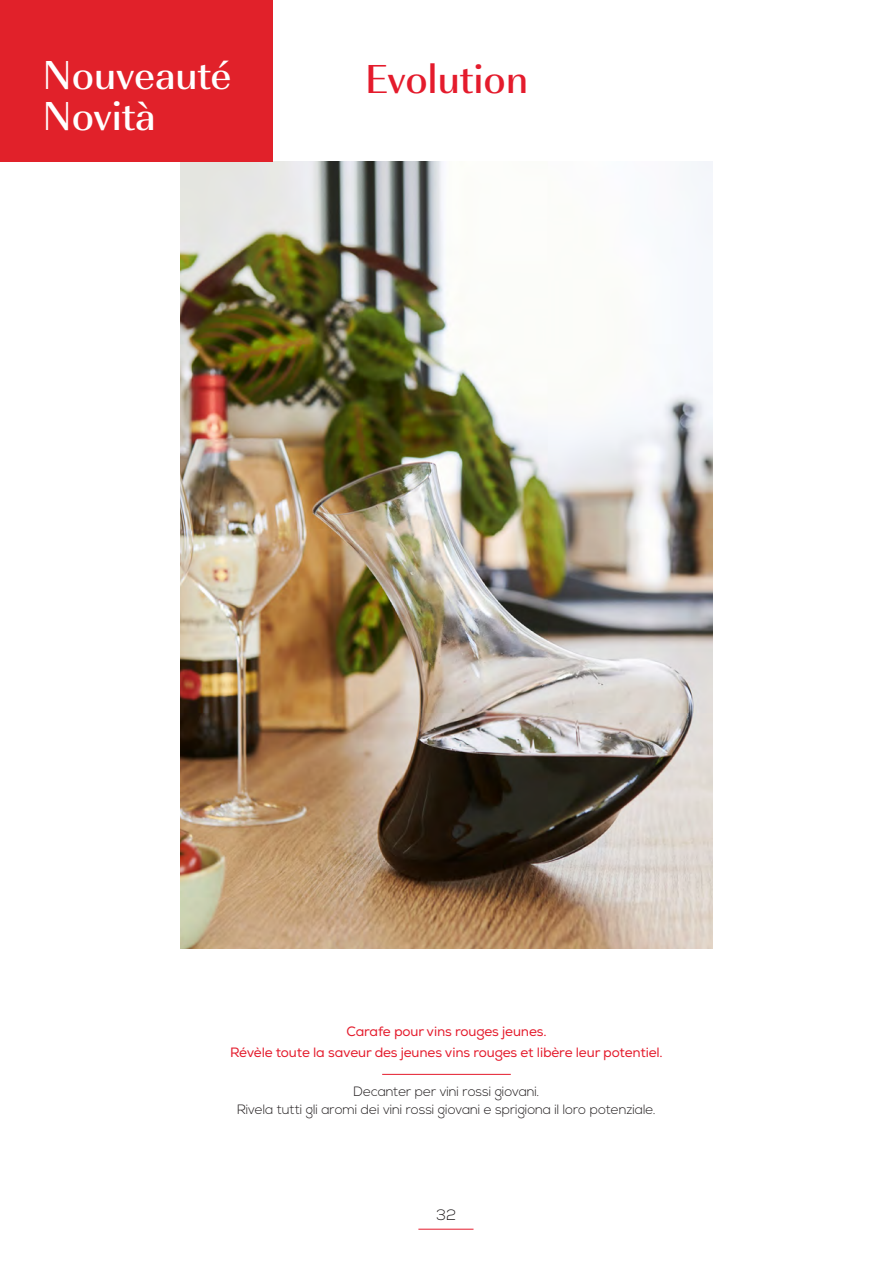
<style>
.page{position:relative;width:893px;height:1263px;background:#fff}
.page>*{position:absolute;margin:0;border:0;box-sizing:border-box;transform-origin:0 0}
.t1{font:500 42px/40.5px "Imperial URW";color:#fff}
.t2{font:500 42px "Imperial URW";color:#e41b2c}
.t3{font:300 15px "Nexa";color:#231f20}
.t4{font:300 13.5px "Nexa";letter-spacing:-.01em;color:#231f20}
.t5{font:13.5px "Nexa";letter-spacing:-.01em;color:#e41b2c}
</style>
<div class="page">
<hr style="left:418px;top:1229px;width:55px;height:1px;background:#e41b2c">
<hr style="left:382px;top:1074px;width:129px;height:1px;background:#e41b2c">
<img style="left:181px;top:162px;width:531px;height:786px">
<div style="left:0;top:0;width:273px;height:162px;background:#e1212a"></div>
<p class="t1" style="left:43px;top:52px;width:191px">Nouveauté<br>Novità</p>
<p class="t2" style="left:365px;top:48px;width:165px">Evolution</p>
<p class="t5" style="left:346px;top:1023px;width:202px">Carafe pour vins rouges jeunes.</p>
<p class="t5" style="left:230px;top:1044px;width:434px">Révèle toute la saveur des jeunes vins rouges et libère leur potentiel.</p>
<p class="t4" style="left:353px;top:1083px;width:188px">Decanter per vini rossi giovani.</p>
<p class="t4" style="left:237px;top:1101px;width:420px">Rivela tutti gli aromi dei vini rossi giovani e sprigiona il loro potenziale.</p>
<p class="t3" style="left:437px;top:1206px;width:21px">32</p>
</div>
